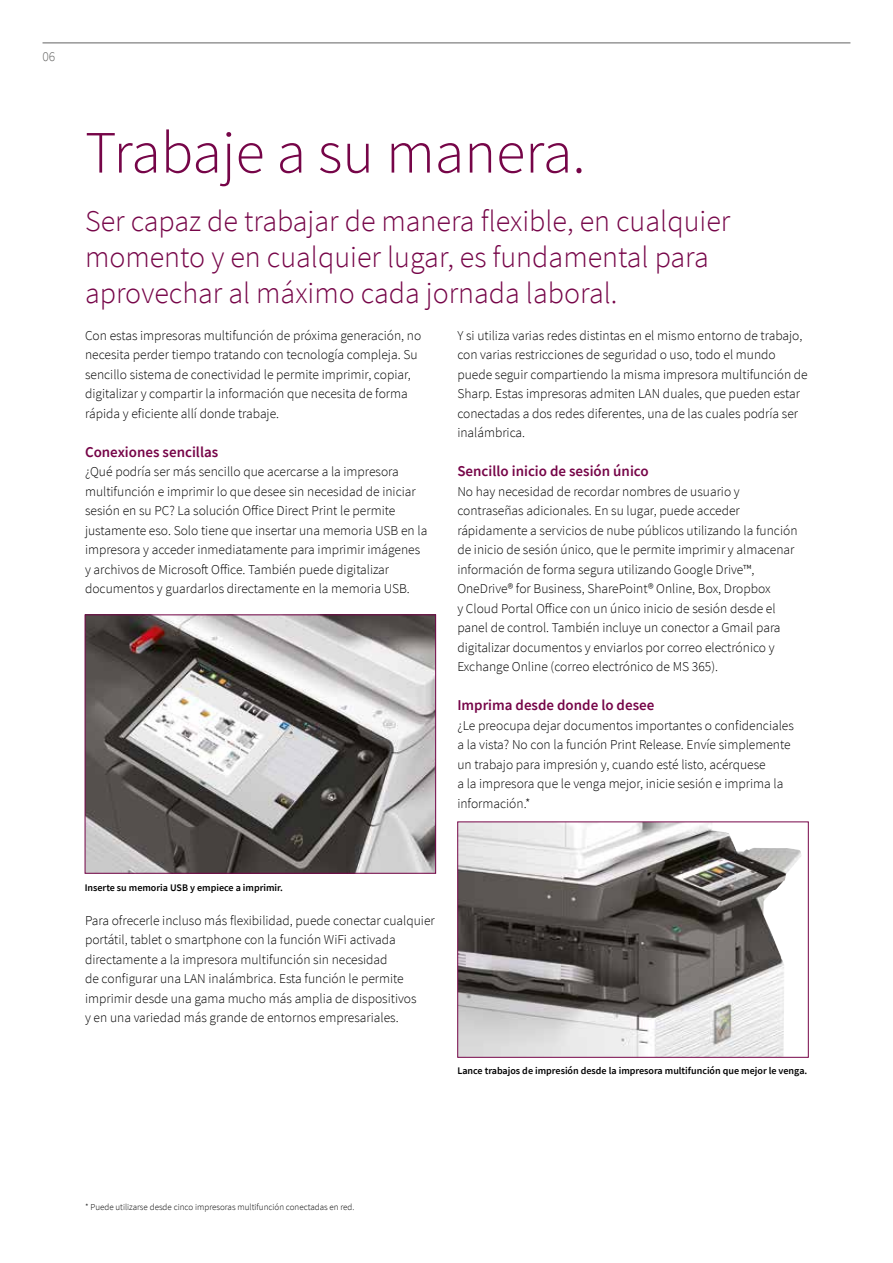
<style>
.page{position:relative;width:893px;height:1263px;background:#fff}
.page>*{position:absolute;margin:0;border:0;box-sizing:border-box;transform-origin:0 0}
.t1{font:300 60px "Source Sans Pro";color:#760548}
.t2{font:300 30px/36px "Source Sans Pro";color:#760548}
.t3{font:600 15px "Source Sans Pro";color:#760548}
.t4{font:300 13.5px/19.5px "Source Sans Pro";color:#000}
.t5{font:300 13.5px "Source Sans Pro";color:#636362}
.t6{font:600 10.05px "Source Sans Pro";color:#000}
.t7{font:300 9px "Source Sans Pro";color:#000}
</style>
<div class="page">
<img style="left:87px;top:616px;width:347px;height:256px">
<div style="left:85px;top:614px;width:351px;height:260px;border:1px solid #760548"></div>
<img style="left:459px;top:823px;width:342px;height:233px">
<div style="left:457px;top:821px;width:352px;height:237px;border:1px solid #760548"></div>
<hr style="left:43px;top:43px;width:807px;height:1px;background:#636362">
<p class="t5" style="left:43px;top:48px;width:14px">06</p>
<h1 class="t1" style="left:85px;top:116px;width:502px">Trabaje a su manera.</h1>
<h2 class="t2" style="left:85px;top:203px;width:647px">Ser capaz de trabajar de manera flexible, en cualquier momento y en cualquier lugar, es fundamental para aprovechar al máximo cada jornada laboral.</h2>
<p class="t4" style="left:85px;top:325px;width:338px">Con estas impresoras multifunción de próxima generación, no necesita perder tiempo tratando con tecnología compleja. Su sencillo sistema de conectividad le permite imprimir, copiar, digitalizar y compartir la información que necesita de forma rápida y eficiente allí donde trabaje.</p>
<p class="t3" style="left:85px;top:442px;width:135px">Conexiones sencillas</p>
<p class="t4" style="left:85px;top:462px;width:344px">¿Qué podría ser más sencillo que acercarse a la impresora multifunción e imprimir lo que desee sin necesidad de iniciar sesión en su PC? La solución Office Direct Print le permite justamente eso. Solo tiene que insertar una memoria USB en la impresora y acceder inmediatamente para imprimir imágenes y archivos de Microsoft Office. También puede digitalizar documentos y guardarlos directamente en la memoria USB.</p>
<p class="t4" style="left:457px;top:325px;width:352px">Y si utiliza varias redes distintas en el mismo entorno de trabajo, con varias restricciones de seguridad o uso, todo el mundo puede seguir compartiendo la misma impresora multifunción de Sharp. Estas impresoras admiten LAN duales, que pueden estar conectadas a dos redes diferentes, una de las cuales podría ser inalámbrica.</p>
<p class="t3" style="left:457px;top:461px;width:193px">Sencillo inicio de sesión único</p>
<p class="t4" style="left:457px;top:481px;width:342px">No hay necesidad de recordar nombres de usuario y contraseñas adicionales. En su lugar, puede acceder rápidamente a servicios de nube públicos utilizando la función de inicio de sesión único, que le permite imprimir y almacenar información de forma segura utilizando Google Drive™, OneDrive® for Business, SharePoint® Online, Box, Dropbox<br>y Cloud Portal Office con un único inicio de sesión desde el panel de control. También incluye un conector a Gmail para digitalizar documentos y enviarlos por correo electrónico y Exchange Online (correo electrónico de MS 365).</p>
<p class="t3" style="left:457px;top:695px;width:199px">Imprima desde donde lo desee</p>
<p class="t4" style="left:457px;top:715px;width:338px">¿Le preocupa dejar documentos importantes o confidenciales a la vista? No con la función Print Release. Envíe simplemente un trabajo para impresión y, cuando esté listo, acérquese<br>a la impresora que le venga mejor, inicie sesión e imprima la información.*</p>
<p class="t6" style="left:85px;top:881px;width:200px">Inserte su memoria USB y empiece a imprimir.</p>
<p class="t4" style="left:85px;top:910px;width:351px">Para ofrecerle incluso más flexibilidad, puede conectar cualquier portátil, tablet o smartphone con la función WiFi activada directamente a la impresora multifunción sin necesidad<br>de configurar una LAN inalámbrica. Esta función le permite imprimir desde una gama mucho más amplia de dispositivos<br>y en una variedad más grande de entornos empresariales.</p>
<p class="t6" style="left:457px;top:1064px;width:351px">Lance trabajos de impresión desde la impresora multifunción que mejor le venga.</p>
<p class="t7" style="left:85px;top:1201px;width:271px">* Puede utilizarse desde cinco impresoras multifunción conectadas en red.</p>
</div>
